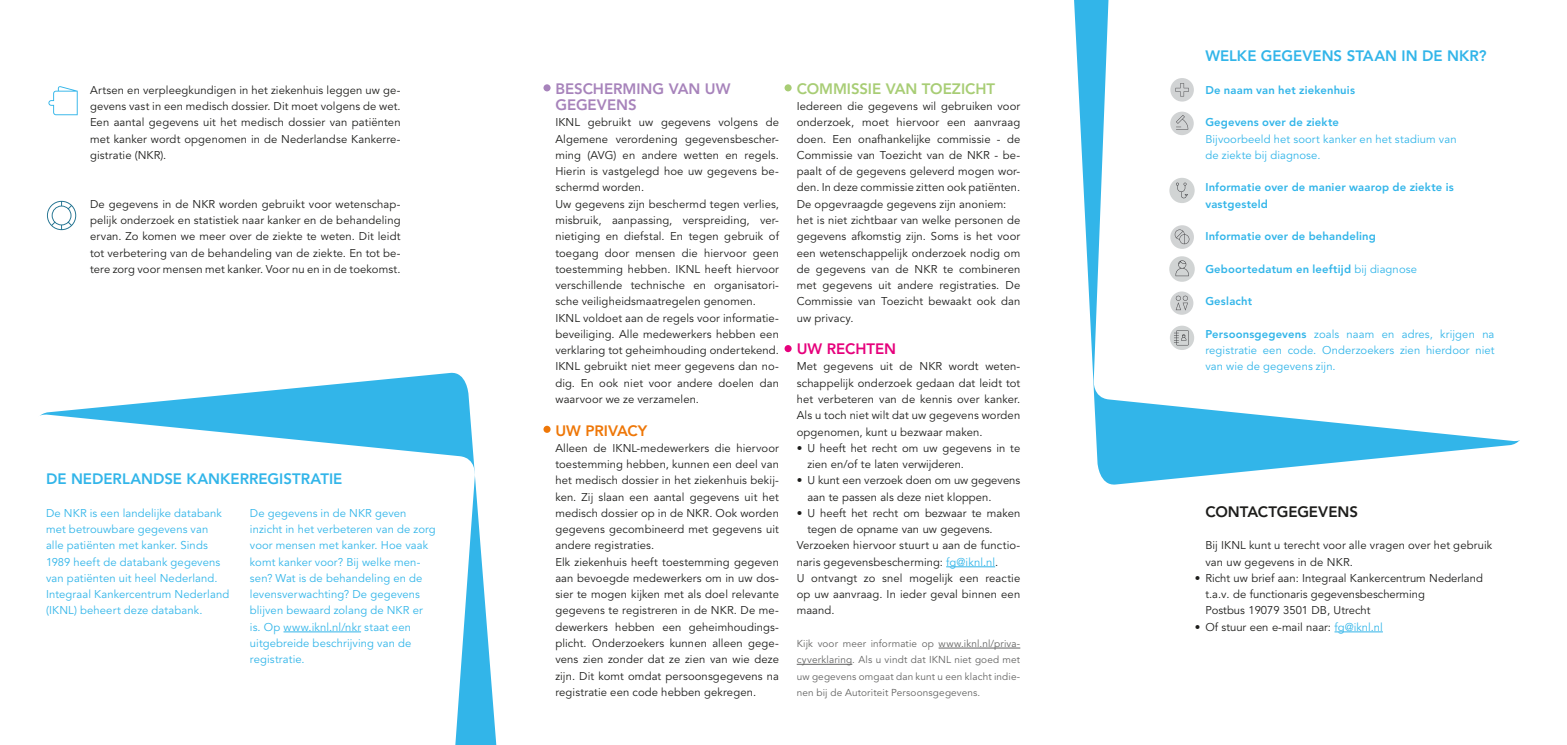
<style>
.page{position:relative;width:1567px;height:745px;background:#fff}
.page>*{position:absolute;margin:0;border:0;box-sizing:border-box;transform-origin:0 0}
.t1{font:800 15px "Avenir LT Std";color:#32b5e9}
.t2{font:800 15px "Avenir LT Std";color:#a783bb}
.t3{font:800 15px "Avenir LT Std";color:#a8cd75}
.kopje_inspringen{font:800 15px "Avenir LT Std";color:#1d1d1b}
.t4{font:800 15px "Avenir LT Std";color:#ee7708}
.t5{font:800 15px "Avenir LT Std";color:#e6007c}
._02_platte_tekst{font:11.25px/16.2px "Avenir LT Std";letter-spacing:.005em;color:#1d1d1b;text-align:justify}
.t6{font:11.25px/16.2px "Avenir LT Std";letter-spacing:.01em;color:#32b5e9}
.t7{font:800 11.25px "Avenir LT Std";letter-spacing:.015em;color:#32b5e9}
.t8{font:10px/16.2px "Avenir LT Std";letter-spacing:.015em;color:#646463;text-align:justify}
.s1{color:#32b5e9}
.s2{font-weight:400}
.s3{font-weight:800}
</style>
<div class="page">
<hr style="left:946px;top:566px;width:49px;height:1px;background:#32b5e9">
<svg style="left:45px;top:372px;width:452px;height:372px"></svg>
<svg style="left:40px;top:413px;width:436px;height:331px"></svg>
<hr style="left:283px;top:631px;width:78px;height:1px;background:#32b5e9">
<svg style="left:1074px;top:0;width:444px;height:485px"></svg>
<svg style="left:1092px;top:0;width:428px;height:442px"></svg>
<hr style="left:1334px;top:631px;width:48px;height:1px;background:#32b5e9">
<hr style="left:938px;top:647px;width:82px;height:1px;background:#646463">
<hr style="left:796px;top:663px;width:56px;height:1px;background:#646463">
<div style="left:1170px;top:291px;width:23px;height:23px;background:#d1d3d4;border-radius:50%"></div>
<svg style="left:1175px;top:295px;width:12px;height:15px"></svg>
<div style="left:1170px;top:78px;width:23px;height:23px;background:#d1d3d4;border-radius:50%"></div>
<svg style="left:1175px;top:83px;width:13px;height:13px"></svg>
<div style="left:1170px;top:112px;width:23px;height:23px;background:#d1d3d4;border-radius:50%"></div>
<svg style="left:1176px;top:115px;width:12px;height:14px"></svg>
<div style="left:1170px;top:225px;width:23px;height:24px;background:#d1d3d4;border-radius:50%"></div>
<svg style="left:1174px;top:229px;width:15px;height:15px"></svg>
<div style="left:1169px;top:178px;width:25px;height:25px;background:#d1d4d4;border-radius:50%"></div>
<svg style="left:1176px;top:182px;width:11px;height:16px"></svg>
<svg style="left:1169px;top:325px;width:25px;height:25px"></svg>
<svg style="left:1173px;top:330px;width:15px;height:15px"></svg>
<div style="left:1169px;top:256px;width:25px;height:25px;background:#d1d4d4;border-radius:50%"></div>
<svg style="left:1175px;top:260px;width:13px;height:16px"></svg>
<div style="left:543px;top:84px;width:7px;height:7px;background:#a783bb;border-radius:50%"></div>
<svg style="left:543px;top:425px;width:7px;height:7px"></svg>
<div style="left:784px;top:84px;width:7px;height:7px;background:#a8cd75;border-radius:50%"></div>
<div style="left:784px;top:345px;width:7px;height:7px;background:#e6007c;border-radius:50%"></div>
<svg style="left:48px;top:86px;width:30px;height:29px"></svg>
<svg style="left:47px;top:201px;width:29px;height:29px"></svg>
<p class="_02_platte_tekst" style="left:90px;top:82px;width:312px">Artsen en verpleegkundigen in het ziekenhuis leggen uw ge&shy;gevens vast in een medisch dossier. Dit moet volgens de wet.<br>Een aantal gegevens uit het medisch dossier van patiënten met kanker wordt opgenomen in de Nederlandse Kankerre&shy;gistratie (NKR).</p>
<p class="_02_platte_tekst" style="left:90px;top:196px;width:312px">De gegevens in de NKR worden gebruikt voor wetenschap&shy;pelijk onderzoek en statistiek naar kanker en de behandeling ervan. Zo komen we meer over de ziekte te weten. Dit leidt tot verbetering van de behandeling van de ziekte. En tot be&shy;tere zorg voor mensen met kanker. Voor nu en in de toekomst.</p>
<p class="t1" style="left:46px;top:470px;width:298px">DE NEDERLANDSE KANKERREGISTRATIE</p>
<p class="t6" style="left:46px;top:505px;width:185px">De NKR is een landelijke databank met betrouwbare gegevens van<br>alle patiënten met kanker. Sinds<br>1989 heeft de databank gegevens van patiënten uit heel Nederland.<br>Integraal Kankercentrum Nederland (IKNL) beheert deze databank.</p>
<p class="t6" style="left:250px;top:505px;width:187px">De gegevens in de NKR geven inzicht in het verbeteren van de zorg voor mensen met kanker. Hoe vaak komt kanker voor? Bij welke men&shy;sen? Wat is de behandeling en de levensverwachting? De gegevens blijven bewaard zolang de NKR er is. Op www.iknl.nl/nkr staat een uitgebreide beschrijving van de registratie.</p>
<p class="t2" style="left:555px;top:80px;width:177px">BESCHERMING VAN UW</p>
<p class="t2" style="left:555px;top:96px;width:83px">GEGEVENS</p>
<p class="_02_platte_tekst" style="left:555px;top:115px;width:225px">IKNL gebruikt uw gegevens volgens de Algemene verordening gegevensbescher&shy;ming (AVG) en andere wetten en regels.<br>Hierin is vastgelegd hoe uw gegevens be&shy;schermd worden.</p>
<p class="_02_platte_tekst" style="left:555px;top:196px;width:225px">Uw gegevens zijn beschermd tegen verlies, misbruik, aanpassing, verspreiding, ver&shy;nietiging en diefstal. En tegen gebruik of toegang door mensen die hiervoor geen toestemming hebben. IKNL heeft hiervoor verschillende technische en organisatori&shy;sche veiligheidsmaatregelen genomen.</p>
<p class="_02_platte_tekst" style="left:555px;top:310px;width:225px">IKNL voldoet aan de regels voor informatie&shy;beveiliging. Alle medewerkers hebben een verklaring tot geheimhouding ondertekend.<br>IKNL gebruikt niet meer gegevens dan no&shy;dig. En ook niet voor andere doelen dan waarvoor we ze verzamelen.</p>
<p class="t4" style="left:555px;top:421px;width:93px">UW PRIVACY</p>
<p class="_02_platte_tekst" style="left:555px;top:440px;width:225px">Alleen de IKNL-medewerkers die hiervoor toestemming hebben, kunnen een deel van het medisch dossier in het ziekenhuis bekij&shy;ken. Zij slaan een aantal gegevens uit het medisch dossier op in de NKR. Ook worden gegevens gecombineerd met gegevens uit andere registraties.</p>
<p class="_02_platte_tekst" style="left:555px;top:553px;width:225px">Elk ziekenhuis heeft toestemming gegeven aan bevoegde medewerkers om in uw dos&shy;sier te mogen kijken met als doel relevante gegevens te registreren in de NKR. De me&shy;dewerkers hebben een geheimhoudings&shy;plicht. Onderzoekers kunnen alleen gege&shy;vens zien zonder dat ze zien van wie deze zijn. Dit komt omdat persoonsgegevens na registratie een code hebben gekregen.</p>
<p class="t3" style="left:796px;top:80px;width:200px">COMMISSIE VAN TOEZICHT</p>
<p class="_02_platte_tekst" style="left:796px;top:98px;width:225px">Iedereen die gegevens wil gebruiken voor onderzoek, moet hiervoor een aanvraag doen. Een onafhankelijke commissie - de Commissie van Toezicht van de NKR - be&shy;paalt of de gegevens geleverd mogen wor&shy;den. In deze commissie zitten ook patiënten.<br>De opgevraagde gegevens zijn anoniem:</p>
<p class="_02_platte_tekst" style="left:796px;top:212px;width:225px">het is niet zichtbaar van welke personen de gegevens afkomstig zijn. Soms is het voor een wetenschappelijk onderzoek nodig om de gegevens van de NKR te combineren met gegevens uit andere registraties. De Commissie van Toezicht bewaakt ook dan uw privacy.</p>
<p class="t5" style="left:796px;top:340px;width:101px">UW RECHTEN</p>
<p class="_02_platte_tekst" style="left:796px;top:358px;width:225px">Met gegevens uit de NKR wordt weten&shy;schappelijk onderzoek gedaan dat leidt tot het verbeteren van de kennis over kanker.<br>Als u toch niet wilt dat uw gegevens worden opgenomen, kunt u bezwaar maken.</p>
<p class="_02_platte_tekst" style="left:807px;top:440px;width:214px;text-indent:-11px">• U heeft het recht om uw gegevens in te zien en/of te laten verwijderen.</p>
<p class="_02_platte_tekst" style="left:807px;top:472px;width:214px;text-indent:-11px">• U kunt een verzoek doen om uw gegevens aan te passen als deze niet kloppen.</p>
<p class="_02_platte_tekst" style="left:807px;top:505px;width:214px;text-indent:-11px">• U heeft het recht om bezwaar te maken tegen de opname van uw gegevens.</p>
<p class="_02_platte_tekst" style="left:796px;top:537px;width:225px">Verzoeken hiervoor stuurt u aan de functio&shy;naris gegevensbescherming: <span class="s1">fg@iknl.nl</span>.</p>
<p class="_02_platte_tekst" style="left:796px;top:570px;width:225px">U ontvangt zo snel mogelijk een reactie op uw aanvraag. In ieder geval binnen een maand.</p>
<p class="t8" style="left:796px;top:635px;width:225px">Kijk voor meer informatie op www.iknl.nl/priva&shy;cyverklaring. Als u vindt dat IKNL niet goed met uw gegevens omgaat dan kunt u een klacht indie&shy;nen bij de Autoriteit Persoonsgegevens.</p>
<p class="t1" style="left:1205px;top:47px;width:283px">WELKE GEGEVENS STAAN IN DE NKR?</p>
<p class="t7" style="left:1205px;top:83px;width:151px">De naam van het ziekenhuis</p>
<p class="t7" style="left:1205px;top:116px;width:135px">Gegevens over de ziekte</p>
<p class="t6" style="left:1205px;top:131px;width:253px">Bijvoorbeeld het soort kanker en het stadium van</p>
<p class="t6" style="left:1205px;top:147px;width:117px">de ziekte bij diagnose.</p>
<p class="t7" style="left:1205px;top:181px;width:250px">Informatie over de manier waarop de ziekte is</p>
<p class="t7" style="left:1205px;top:197px;width:64px">vastgesteld</p>
<p class="t7" style="left:1205px;top:229px;width:172px">Informatie over de behandeling</p>
<p class="t7" style="left:1205px;top:262px;width:213px">Geboortedatum en leeftijd <span class="s2">bij diagnose</span></p>
<p class="t7" style="left:1205px;top:294px;width:48px">Geslacht</p>
<p class="t6" style="left:1205px;top:326px;width:290px;text-align:justify"><span class="s3">Persoonsgegevens</span> zoals naam en adres, krijgen na registratie een code. Onderzoekers zien hierdoor niet van wie de gegevens zijn.</p>
<p class="kopje_inspringen" style="left:1205px;top:502px;width:154px">CONTACTGEGEVENS</p>
<p class="_02_platte_tekst" style="left:1205px;top:537px;width:288px">Bij IKNL kunt u terecht voor alle vragen over het gebruik van uw gegevens in de NKR.</p>
<p class="_02_platte_tekst" style="left:1194px;top:570px;width:289px">• Richt uw brief aan: Integraal Kankercentrum Nederland</p>
<p class="_02_platte_tekst" style="left:1205px;top:586px;width:221px">t.a.v. de functionaris gegevensbescherming</p>
<p class="_02_platte_tekst" style="left:1205px;top:602px;width:167px">Postbus 19079 3501 DB, Utrecht</p>
<p class="_02_platte_tekst" style="left:1194px;top:618px;width:190px">• Of stuur een e-mail naar: <span class="s1">fg@iknl.nl</span></p>
</div>
